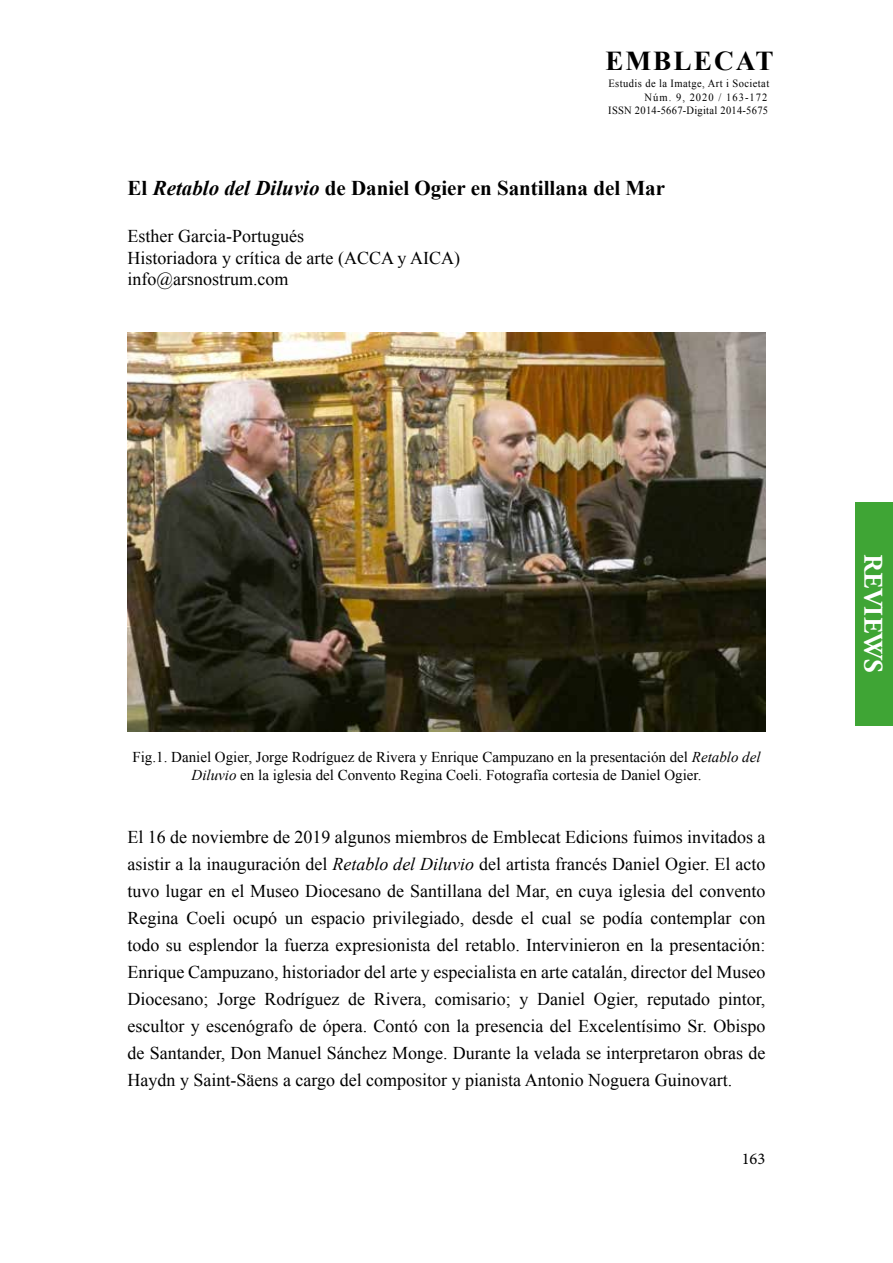
<style>
.page{position:relative;width:893px;height:1263px;background:#fff}
.page>*{position:absolute;margin:0;border:0;box-sizing:border-box;transform-origin:0 0}
.t1{font:700 27.3px "Times New Roman";letter-spacing:.075em;color:#000}
.t2{font:700 27px "Adobe Garamond Pro";color:#fff}
.t3{font:700 21px "Times New Roman";color:#000}
.t4{font:18px/27px "Times New Roman";color:#000}
.t5{font:16.5px "Minion Pro";color:#000}
.t6{font:15px/18px "Times New Roman";color:#000;text-align:center}
.t7{font:10.95px/13.5px "Times New Roman";letter-spacing:.04em;color:#000;text-align:right;scale:.95 1}
.s1{font-style:italic}
</style>
<div class="page">
<div style="left:855px;top:502px;width:38px;height:223px;background:#3fa535"></div>
<img style="left:128px;top:333px;width:637px;height:399px">
<h1 class="t1" style="left:605px;top:42px;width:170px">EMBLECAT</h1>
<p class="t7" style="left:608px;top:77px;width:171px">Estudis de la Imatge, Art i Societat<br>Núm. 9, 2020 / 163-172<br>ISSN 2014-5667-Digital 2014-5675</p>
<p class="t3" style="left:128px;top:173px;width:539px">El <span class="s1">Retablo del Diluvio</span> de Daniel Ogier en Santillana del Mar</p>
<p class="t4" style="left:128px;top:225px;width:334px;line-height:21.6px">Esther Garcia-Portugués<br>Historiadora y crítica de arte (ACCA y AICA) info@arsnostrum.com</p>
<p class="t6" style="left:132px;top:747px;width:630px">Fig.1. Daniel Ogier, Jorge Rodríguez de Rivera y Enrique Campuzano en la presentación del <span class="s1">Retablo del<br>Diluvio</span> en la iglesia del Convento Regina Coeli. Fotografía cortesia de Daniel Ogier.</p>
<p class="t4" style="left:128px;top:823px;width:639px;text-align:justify">El 16 de noviembre de 2019 algunos miembros de Emblecat Edicions fuimos invitados a asistir a la inauguración del <span class="s1">Retablo del Diluvio</span> del artista francés Daniel Ogier. El acto tuvo lugar en el Museo Diocesano de Santillana del Mar, en cuya iglesia del convento Regina Coeli ocupó un espacio privilegiado, desde el cual se podía contemplar con todo su esplendor la fuerza expresionista del retablo. Intervinieron en la presentación:<br>Enrique Campuzano, historiador del arte y especialista en arte catalán, director del Museo Diocesano; Jorge Rodríguez de Rivera, comisario; y Daniel Ogier, reputado pintor, escultor y escenógrafo de ópera. Contó con la presencia del Excelentísimo Sr. Obispo de Santander, Don Manuel Sánchez Monge. Durante la velada se interpretaron obras de Haydn y Saint-Säens a cargo del compositor y pianista Antonio Noguera Guinovart.</p>
<p class="t5" style="left:742px;top:1148px;width:25px">163</p>
<h2 class="t2" style="left:889px;top:554px;width:120px;rotate:90deg">REVIEWS</h2>
</div>
